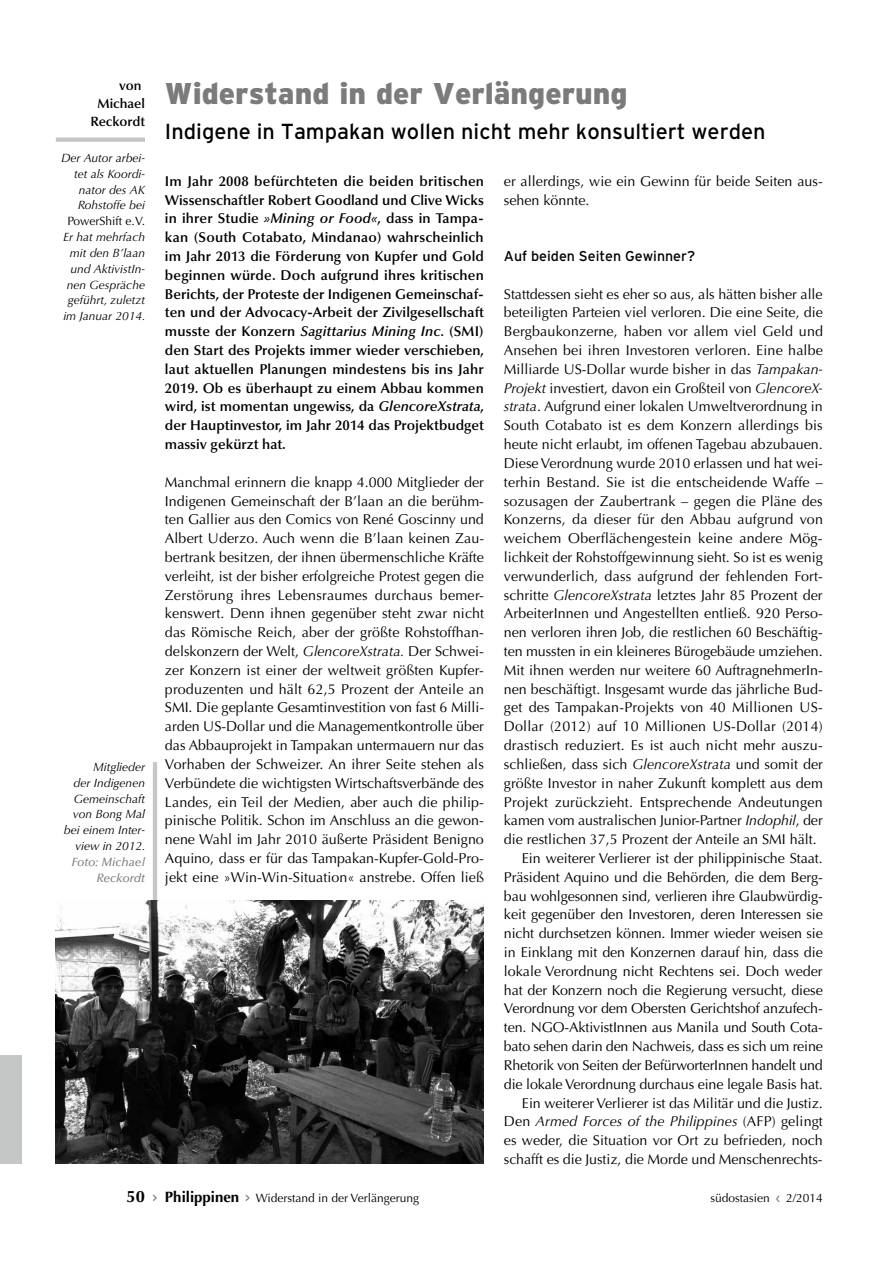
<style>
.page{position:relative;width:893px;height:1263px;background:#fff}
.page>*{position:absolute;margin:0;border:0;box-sizing:border-box;transform-origin:0 0}
.t1{font:900 30px "Interstate";color:#7a7b7a}
.t2{font:21.75px "Interstate";color:#000}
.t3{font:14.25px/18.8px "Optima LT Std";color:#000;text-align:justify}
.t4{font:600 14.25px/18.8px "Optima LT Std";color:#000;text-align:justify}
.t5{font:italic 14.25px "Optima LT Std";letter-spacing:.01em;color:#000}
.t6{font:14.25px "Interstate";color:#000}
.t7{font:600 13.5px/17.9px "Optima LT Std";color:#000;text-align:right}
.t8{font:italic 12px/15.9px "Optima LT Std";color:#000;text-align:right}
.t9{font:12px "Optima LT Std";color:#000}
.t10{font:italic 500 12px/15.9px "Optima LT Std";color:#7a7b7a;text-align:right}
.s1{font-style:italic}
.s2{font-style:normal}
.s3{font-weight:700;font-size:16.5px}
.s4{font-family:"Interstate Regular 2";color:#7a7b7a}
.s5{font-weight:700;font-size:15px}
.s6{font-family:"Interstate";color:#7a7b7a}
</style>
<div class="page">
<hr style="left:56px;top:138px;width:89px;height:4px;background:#c5c6c6">
<hr style="left:153px;top:762px;width:4px;height:152px;background:#c5c6c6">
<img style="left:56px;top:900px;width:428px;height:264px">
<div style="left:0;top:1055px;width:21px;height:109px;background:#c5c6c6"></div>
<p class="t7" style="left:91px;top:77px;width:56px">von<br>Michael<br>Reckordt</p>
<p class="t8" style="left:61px;top:150px;width:85px">Der Autor arbei&shy;tet als Koordi&shy;nator des AK<br>Rohstoffe bei</p>
<p class="t9" style="left:67px;top:214px;width:79px">PowerShift e.V.</p>
<p class="t8" style="left:63px;top:229px;width:84px;text-align:center">Er hat mehrfach mit den B’laan und AktivistIn&shy;nen Gespräche geführt, zuletzt im Januar 2014.</p>
<p class="t8" style="left:64px;top:759px;width:83px">Mitglieder<br>der Indigenen<br>Gemeinschaft von Bong Mal bei einem Inter&shy;view in 2012.</p>
<p class="t10" style="left:72px;top:854px;width:75px">Foto: Michael<br>Reckordt</p>
<h1 class="t1" style="left:165px;top:76px;width:464px">Widerstand in der Verlängerung</h1>
<h2 class="t2" style="left:165px;top:119px;width:602px">Indigene in Tampakan wollen nicht mehr konsultiert werden</h2>
<p class="t4" style="left:165px;top:172px;width:321px">Im Jahr 2008 befürchteten die beiden britischen Wissenschaftler Robert Goodland und Clive Wicks in ihrer Studie <span class="s1">»Mining or Food«</span>, dass in Tampa&shy;kan (South Cotabato, Mindanao) wahrscheinlich im Jahr 2013 die Förderung von Kupfer und Gold beginnen würde. Doch aufgrund ihres kritischen Berichts, der Proteste der Indigenen Gemeinschaf&shy;ten und der Advocacy-Arbeit der Zivilgesellschaft musste der Konzern <span class="s1">Sagittarius Mining Inc.</span> (SMI) den Start des Projekts immer wieder verschieben, laut aktuellen Planungen mindestens bis ins Jahr 2019. Ob es überhaupt zu einem Abbau kommen wird, ist momentan ungewiss, da <span class="s1">GlencoreXstrata</span>, der Hauptinvestor, im Jahr 2014 das Projektbudget massiv gekürzt hat.</p>
<p class="t3" style="left:165px;top:473px;width:321px">Manchmal erinnern die knapp 4.000 Mitglieder der Indigenen Gemeinschaft der B’laan an die berühm&shy;ten Gallier aus den Comics von René Goscinny und Albert Uderzo. Auch wenn die B’laan keinen Zau&shy;bertrank besitzen, der ihnen übermenschliche Kräfte verleiht, ist der bisher erfolgreiche Protest gegen die Zerstörung ihres Lebensraumes durchaus bemer&shy;kenswert. Denn ihnen gegenüber steht zwar nicht das Römische Reich, aber der größte Rohstoffhan&shy;delskonzern der Welt, <span class="s1">GlencoreXstrata.</span> Der Schwei&shy;zer Konzern ist einer der weltweit größten Kupfer&shy;produzenten und hält 62,5 Prozent der Anteile an SMI. Die geplante Gesamtinvestition von fast 6 Milli&shy;arden US-Dollar und die Managementkontrolle über das Abbauprojekt in Tampakan untermauern nur das Vorhaben der Schweizer. An ihrer Seite stehen als Verbündete die wichtigsten Wirtschaftsverbände des Landes, ein Teil der Medien, aber auch die philip&shy;pinische Politik. Schon im Anschluss an die gewon&shy;nene Wahl im Jahr 2010 äußerte Präsident Benigno Aquino, dass er für das Tampakan-Kupfer-Gold-Pro&shy;jekt eine »Win-Win-Situation« anstrebe. Offen ließ</p>
<p class="t3" style="left:504px;top:172px;width:320px">er allerdings, wie ein Gewinn für beide Seiten aus&shy;sehen könnte.</p>
<p class="t6" style="left:504px;top:248px;width:193px">Auf beiden Seiten Gewinner?</p>
<p class="t3" style="left:504px;top:285px;width:320px">Stattdessen sieht es eher so aus, als hätten bisher alle</p>
<p class="t3" style="left:504px;top:303px;width:320px">beteiligten Parteien viel verloren. Die eine Seite, die</p>
<p class="t3" style="left:504px;top:322px;width:321px">Bergbaukonzerne, haben vor allem viel Geld und</p>
<p class="t3" style="left:504px;top:341px;width:320px">Ansehen bei ihren Investoren verloren. Eine halbe</p>
<p class="t3" style="left:504px;top:360px;width:319px">Milliarde US-Dollar wurde bisher in das <span class="s1">Tampakan-</span></p>
<p class="t3" style="left:504px;top:379px;width:320px"><span class="s1">Projekt</span> investiert, davon ein Großteil von <span class="s1">GlencoreX-</span></p>
<p class="t3" style="left:504px;top:397px;width:320px"><span class="s1">strata</span>. Aufgrund einer lokalen Umweltverordnung in</p>
<p class="t3" style="left:504px;top:416px;width:320px">South Cotabato ist es dem Konzern allerdings bis</p>
<p class="t3" style="left:504px;top:435px;width:320px">heute nicht erlaubt, im offenen Tagebau abzubauen.</p>
<p class="t3" style="left:504px;top:454px;width:321px">Diese Verordnung wurde 2010 erlassen und hat wei-</p>
<p class="t3" style="left:504px;top:473px;width:320px">terhin Bestand. Sie ist die entscheidende Waffe –</p>
<p class="t3" style="left:504px;top:491px;width:320px">sozusagen der Zaubertrank – gegen die Pläne des</p>
<p class="t3" style="left:504px;top:510px;width:321px">Konzerns, da dieser für den Abbau aufgrund von</p>
<p class="t3" style="left:504px;top:529px;width:320px">weichem Oberflächengestein keine andere Mög-</p>
<p class="t3" style="left:504px;top:548px;width:320px">lichkeit der Rohstoffgewinnung sieht. So ist es wenig</p>
<p class="t3" style="left:504px;top:567px;width:321px">verwunderlich, dass aufgrund der fehlenden Fort-</p>
<p class="t3" style="left:504px;top:585px;width:320px">schritte <span class="s1">GlencoreXstrata</span> letztes Jahr 85 Prozent der</p>
<p class="t3" style="left:504px;top:604px;width:321px">ArbeiterInnen und Angestellten entließ. 920 Perso-</p>
<p class="t3" style="left:504px;top:623px;width:320px">nen verloren ihren Job, die restlichen 60 Beschäftig-</p>
<p class="t3" style="left:504px;top:642px;width:320px">ten mussten in ein kleineres Bürogebäude umziehen.</p>
<p class="t3" style="left:504px;top:661px;width:320px">Mit ihnen werden nur weitere 60 AuftragnehmerIn-</p>
<p class="t3" style="left:504px;top:680px;width:320px">nen beschäftigt. Insgesamt wurde das jährliche Bud-</p>
<p class="t3" style="left:504px;top:698px;width:320px">get des Tampakan-Projekts von 40 Millionen US-</p>
<p class="t3" style="left:504px;top:717px;width:320px">Dollar (2012) auf 10 Millionen US-Dollar (2014)</p>
<p class="t3" style="left:504px;top:736px;width:320px">drastisch reduziert. Es ist auch nicht mehr auszu-</p>
<p class="t3" style="left:504px;top:755px;width:321px">schließen, dass sich <span class="s1">GlencoreXstrata</span> und somit der</p>
<p class="t3" style="left:504px;top:774px;width:321px">größte Investor in naher Zukunft komplett aus dem</p>
<p class="t3" style="left:504px;top:792px;width:320px">Projekt zurückzieht. Entsprechende Andeutungen</p>
<p class="t3" style="left:504px;top:811px;width:320px">kamen vom australischen Junior-Partner <span class="s1">Indophil</span>, der</p>
<p class="t3" style="left:504px;top:830px;width:314px">die restlichen 37,5 Prozent der Anteile an SMI hält.</p>
<p class="t3" style="left:522px;top:849px;width:302px">Ein weiterer Verlierer ist der philippinische Staat.</p>
<p class="t3" style="left:504px;top:868px;width:321px">Präsident Aquino und die Behörden, die dem Berg-</p>
<p class="t3" style="left:504px;top:886px;width:320px">bau wohlgesonnen sind, verlieren ihre Glaubwürdig-</p>
<p class="t3" style="left:504px;top:905px;width:321px">keit gegenüber den Investoren, deren Interessen sie</p>
<p class="t3" style="left:504px;top:924px;width:320px">nicht durchsetzen können. Immer wieder weisen sie</p>
<p class="t3" style="left:504px;top:943px;width:320px">in Einklang mit den Konzernen darauf hin, dass die</p>
<p class="t3" style="left:504px;top:962px;width:320px">lokale Verordnung nicht Rechtens sei. Doch weder</p>
<p class="t3" style="left:504px;top:981px;width:320px">hat der Konzern noch die Regierung versucht, diese</p>
<p class="t3" style="left:504px;top:999px;width:320px">Verordnung vor dem Obersten Gerichtshof anzufech-</p>
<p class="t3" style="left:504px;top:1018px;width:321px">ten. NGO-AktivistInnen aus Manila und South Cota-</p>
<p class="t3" style="left:504px;top:1037px;width:321px">bato sehen darin den Nachweis, dass es sich um reine</p>
<p class="t3" style="left:504px;top:1056px;width:320px">Rhetorik von Seiten der BefürworterInnen handelt und</p>
<p class="t3" style="left:504px;top:1075px;width:320px">die lokale Verordnung durchaus eine legale Basis hat.</p>
<p class="t3" style="left:522px;top:1093px;width:302px">Ein weiterer Verlierer ist das Militär und die Justiz.</p>
<p class="t5" style="left:504px;top:1113px;width:321px"><span class="s2">Den</span> Armed Forces of the Philippines <span class="s2">(AFP) gelingt</span></p>
<p class="t3" style="left:504px;top:1131px;width:320px">es weder, die Situation vor Ort zu befrieden, noch</p>
<p class="t3" style="left:504px;top:1150px;width:320px">schafft es die Justiz, die Morde und Menschenrechts-</p>
<p class="t9" style="left:127px;top:1190px;width:294px"><span class="s3">50</span> <span class="s4">&gt;</span> <span class="s5">Philippinen</span> <span class="s6">&gt;</span> Widerstand in der Verlängerung</p>
<p class="t9" style="left:710px;top:1190px;width:114px">südostasien <span class="s6">‹</span> 2/2014</p>
</div>
